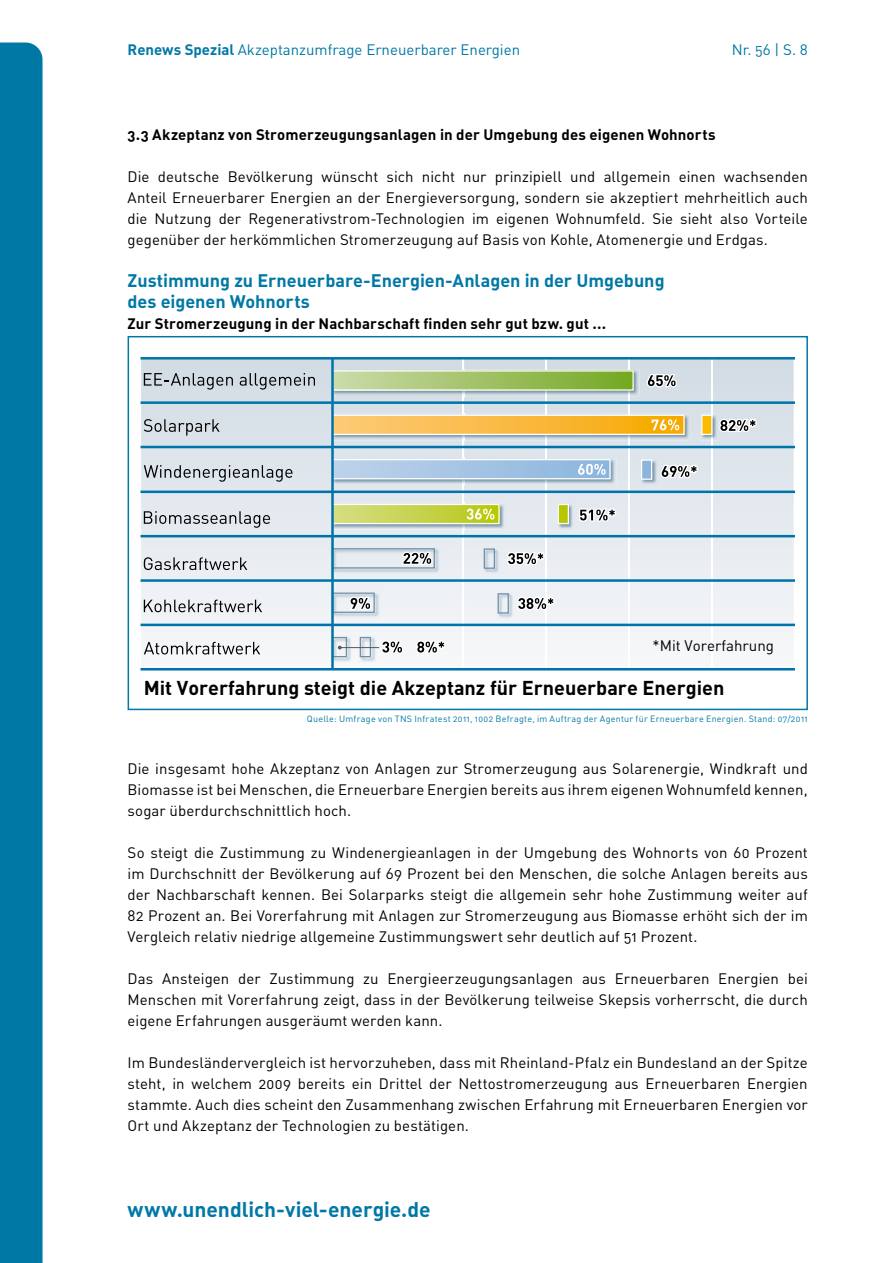
<style>
.page{position:relative;width:893px;height:1263px;background:#fff}
.page>*{position:absolute;margin:0;border:0;box-sizing:border-box;transform-origin:0 0}
.t1{font:21px "DIN Bold Alternate";letter-spacing:-.005em;color:#0078a6}
.t2{font:700 19.8px "DIN";color:#000}
.t3{font:18px/21px "DIN Bold Alternate";color:#0078a6}
.t4{font:15px/21px "DIN Regular Alternate";letter-spacing:.005em;color:#000;text-align:justify}
.t5{font:15px "DIN Bold Alternate";letter-spacing:.005em;color:#000}
.t6{font:15px "DIN Regular Alternate";color:#0078a6}
.t7{font:15px "DIN";color:#000}
.t8{font:9px "DIN Regular Alternate";letter-spacing:.03em;color:#0078a6}
.s1{font-family:"DIN Bold Alternate"}
</style>
<div class="page">
<div style="left:0;top:43px;width:43px;height:1220px;background:#0078a6"></div>
<svg style="left:141px;top:360px;width:653px;height:303px"></svg>
<hr style="left:711px;top:354px;width:2px;height:344px;background:#fff">
<hr style="left:629px;top:354px;width:1px;height:344px;background:#fff">
<hr style="left:546px;top:354px;width:1px;height:344px;background:#fff">
<hr style="left:463px;top:354px;width:1px;height:344px;background:#fff">
<hr style="left:141px;top:624px;width:654px;height:2px;background:#0074aa">
<hr style="left:141px;top:668px;width:654px;height:2px;background:#0074aa">
<hr style="left:141px;top:490px;width:654px;height:3px;background:#0074aa">
<hr style="left:141px;top:446px;width:654px;height:2px;background:#0074aa">
<hr style="left:141px;top:401px;width:654px;height:3px;background:#0074aa">
<hr style="left:141px;top:579px;width:654px;height:3px;background:#0074aa">
<hr style="left:141px;top:535px;width:654px;height:2px;background:#0074aa">
<hr style="left:141px;top:357px;width:654px;height:3px;background:#0074aa">
<img style="left:334px;top:369px;width:305px;height:27px">
<div style="left:332px;top:371px;width:301px;height:19px;background:linear-gradient(to right,#ccdbab,#74a822)"></div>
<div style="left:332px;top:370px;width:302px;height:21px;border:1px solid #fff"></div>
<img style="left:334px;top:547px;width:106px;height:27px">
<div style="left:332px;top:548px;width:103px;height:20px;border:1px solid #718fa5"></div>
<img style="left:334px;top:591px;width:46px;height:27px">
<div style="left:332px;top:592px;width:43px;height:21px;border:1px solid #718fa5"></div>
<img style="left:334px;top:636px;width:18px;height:27px">
<div style="left:332px;top:637px;width:15px;height:20px;border:1px solid #718fa5"></div>
<svg style="left:144px;top:373px;width:89px;height:17px;background:#abb2b9"></svg>
<svg style="left:240px;top:373px;width:75px;height:17px"></svg>
<svg style="left:144px;top:419px;width:76px;height:17px"></svg>
<svg style="left:144px;top:465px;width:148px;height:17px;background:#b3b9be"></svg>
<svg style="left:144px;top:511px;width:126px;height:17px;background:#b8bdc1"></svg>
<svg style="left:144px;top:557px;width:103px;height:13px"></svg>
<svg style="left:144px;top:600px;width:118px;height:12px"></svg>
<svg style="left:144px;top:642px;width:116px;height:12px"></svg>
<img style="left:334px;top:414px;width:356px;height:27px">
<div style="left:332px;top:415px;width:352px;height:19px;background:linear-gradient(to right,#fccb7e,#f7a901)"></div>
<div style="left:332px;top:415px;width:353px;height:20px;border:1px solid #fff"></div>
<img style="left:700px;top:414px;width:18px;height:27px">
<img style="left:711px;top:414px;width:2px;height:27px">
<div style="left:701px;top:415px;width:11px;height:20px;background:#fabb00;border:1px solid #fff"></div>
<img style="left:334px;top:458px;width:282px;height:27px">
<div style="left:332px;top:460px;width:278px;height:19px;background:linear-gradient(to right,#bed3eb,#8bb5dd)"></div>
<div style="left:332px;top:459px;width:279px;height:20px;border:1px solid #fff"></div>
<img style="left:640px;top:458px;width:18px;height:27px">
<div style="left:641px;top:459px;width:11px;height:21px;background:#8ab5dd;border:1px solid #fff"></div>
<img style="left:334px;top:503px;width:171px;height:27px">
<svg style="left:334px;top:506px;width:164px;height:16px;background:#c9d556"></svg>
<div style="left:332px;top:504px;width:168px;height:20px;border:1px solid #fff"></div>
<img style="left:557px;top:503px;width:18px;height:27px">
<div style="left:558px;top:504px;width:11px;height:20px;background:#b6c700;border:1px solid #fff"></div>
<img style="left:483px;top:547px;width:18px;height:27px">
<div style="left:484px;top:548px;width:11px;height:21px;border:1px solid #718fa5"></div>
<img style="left:496px;top:592px;width:18px;height:27px">
<div style="left:498px;top:593px;width:11px;height:21px;border:1px solid #718fa5"></div>
<img style="left:359px;top:636px;width:18px;height:27px">
<div style="left:360px;top:637px;width:11px;height:20px;border:1px solid #718fa5"></div>
<hr style="left:331px;top:358px;width:3px;height:311px;background:#0074aa">
<svg style="left:645px;top:372px;width:33px;height:17px"></svg>
<svg style="left:652px;top:419px;width:27px;height:11px"></svg>
<svg style="left:578px;top:464px;width:28px;height:11px"></svg>
<svg style="left:463px;top:503px;width:31px;height:27px"></svg>
<svg style="left:400px;top:550px;width:34px;height:17px"></svg>
<svg style="left:348px;top:595px;width:25px;height:17px"></svg>
<svg style="left:718px;top:417px;width:41px;height:17px"></svg>
<svg style="left:659px;top:463px;width:41px;height:17px"></svg>
<svg style="left:577px;top:506px;width:41px;height:18px"></svg>
<svg style="left:506px;top:551px;width:40px;height:16px"></svg>
<svg style="left:516px;top:595px;width:41px;height:17px"></svg>
<svg style="left:380px;top:639px;width:24px;height:17px"></svg>
<svg style="left:415px;top:639px;width:33px;height:17px"></svg>
<hr style="left:340px;top:647px;width:39px;height:1px;background:#58585a">
<div style="left:128px;top:336px;width:680px;height:374px;border:2px solid #0078a6"></div>
<p class="t6" style="left:128px;top:40px;width:394px"><span class="s1">Renews Spezial</span> Akzeptanzumfrage Erneuerbarer Energien</p>
<p class="t6" style="left:732px;top:40px;width:78px">Nr. 56 | S. 8</p>
<p class="t5" style="left:128px;top:125px;width:589px">3.3 Akzeptanz von Stromerzeugungsanlagen in der Umgebung des eigenen Wohnorts</p>
<p class="t4" style="left:128px;top:166px;width:682px">Die deutsche Bevölkerung wünscht sich nicht nur prinzipiell und allgemein einen wachsenden Anteil Erneuerbarer Energien an der Energieversorgung, sondern sie akzeptiert mehrheitlich auch die Nutzung der Regenerativstrom-Technologien im eigenen Wohnumfeld. Sie sieht also Vorteile gegenüber der herkömmlichen Stromerzeugung auf Basis von Kohle, Atomenergie und Erdgas.</p>
<p class="t3" style="left:128px;top:269px;width:539px">Zustimmung zu Erneuerbare-Energien-Anlagen in der Umgebung des eigenen Wohnorts</p>
<p class="t5" style="left:128px;top:314px;width:480px">Zur Stromerzeugung in der Nachbarschaft finden sehr gut bzw. gut ...</p>
<p class="t7" style="left:653px;top:636px;width:123px">*Mit Vorerfahrung</p>
<h2 class="t2" style="left:144px;top:675px;width:582px">Mit Vorerfahrung steigt die Akzeptanz für Erneuerbare Energien</h2>
<p class="t8" style="left:307px;top:713px;width:502px">Quelle: Umfrage von TNS Infratest 2011, 1002 Befragte, im Auftrag der Agentur für Erneuerbare Energien. Stand: 07/2011</p>
<p class="t4" style="left:128px;top:758px;width:682px">Die insgesamt hohe Akzeptanz von Anlagen zur Stromerzeugung aus Solarenergie, Windkraft und Biomasse ist bei Menschen, die Erneuerbare Energien bereits aus ihrem eigenen Wohnumfeld kennen, sogar überdurchschnittlich hoch.</p>
<p class="t4" style="left:128px;top:842px;width:682px">So steigt die Zustimmung zu Windenergieanlagen in der Umgebung des Wohnorts von 60 Prozent im Durchschnitt der Bevölkerung auf 69 Prozent bei den Menschen, die solche Anlagen bereits aus der Nachbarschaft kennen. Bei Solarparks steigt die allgemein sehr hohe Zustimmung weiter auf 82 Prozent an. Bei Vorerfahrung mit Anlagen zur Stromerzeugung aus Biomasse erhöht sich der im Vergleich relativ niedrige allgemeine Zustimmungswert sehr deutlich auf 51 Prozent.</p>
<p class="t4" style="left:128px;top:968px;width:682px">Das Ansteigen der Zustimmung zu Energieerzeugungsanlagen aus Erneuerbaren Energien bei Menschen mit Vorerfahrung zeigt, dass in der Bevölkerung teilweise Skepsis vorherrscht, die durch eigene Erfahrungen ausgeräumt werden kann.</p>
<p class="t4" style="left:128px;top:1052px;width:682px">Im Bundesländervergleich ist hervorzuheben, dass mit Rheinland-Pfalz ein Bundesland an der Spitze steht, in welchem 2009 bereits ein Drittel der Nettostromerzeugung aus Erneuerbaren Energien stammte. Auch dies scheint den Zusammenhang zwischen Erfahrung mit Erneuerbaren Energien vor Ort und Akzeptanz der Technologien zu bestätigen.</p>
<h1 class="t1" style="left:128px;top:1196px;width:304px">www.unendlich-viel-energie.de</h1>
</div>
